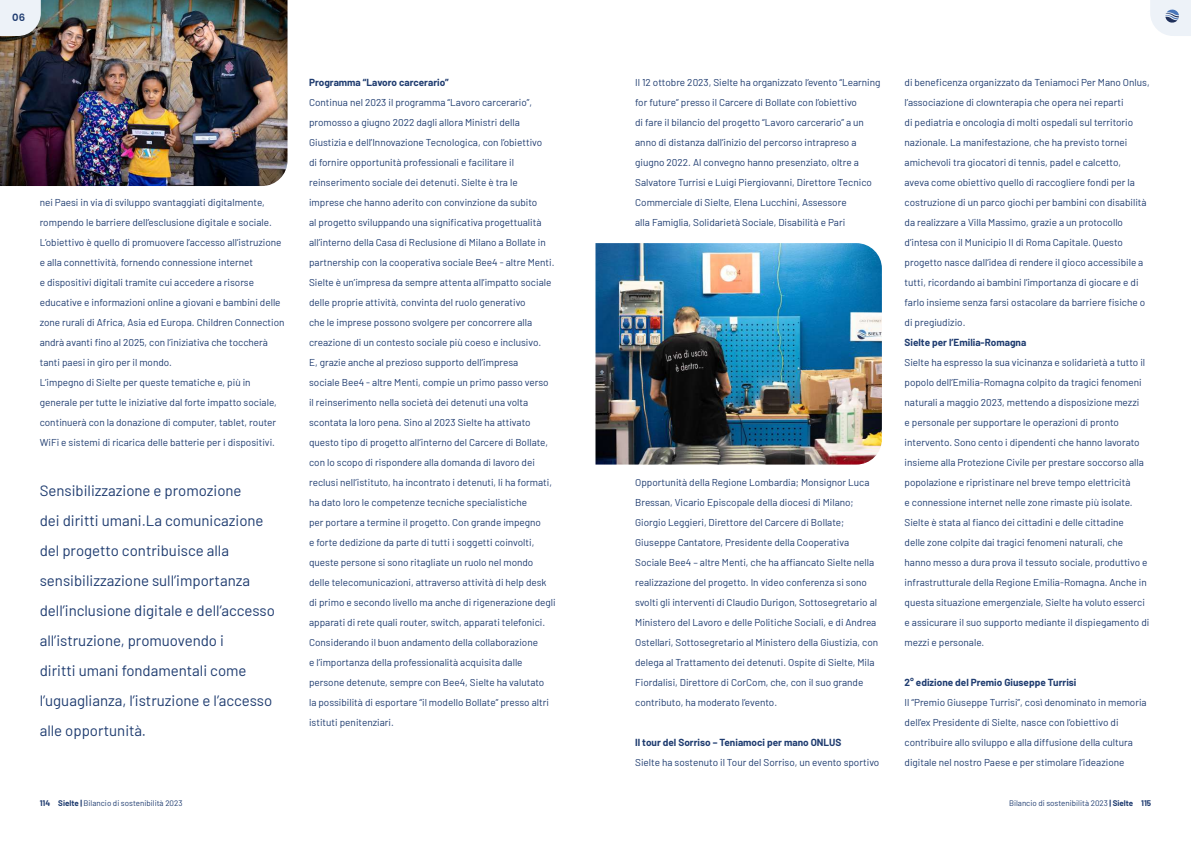
<style>
.page{position:relative;width:1191px;height:842px;background:#fff}
.page>*{position:absolute;margin:0;border:0;box-sizing:border-box;transform-origin:0 0}
.t1{font:15px/30px "Barlow";color:#1f3c70}
.t2{font:10px/20px "Barlow";color:#1f3c70}
.t3{font:700 10px "Barlow";color:#1f3c70}
.t4{font:600 10px "Poppins";color:#1f3c70}
.t5{font:8px "Barlow";color:#1f3c70}
.s1{font-weight:700}
</style>
<div class="page">
<svg style="left:1150px;top:0;width:41px;height:36px"></svg>
<img style="left:0;top:0;width:287px;height:186px">
<img style="left:595px;top:243px;width:287px;height:222px">
<svg style="left:0;top:0;width:41px;height:36px"></svg>
<p class="t4" style="left:12px;top:12px;width:14px">06</p>
<p class="t2" style="left:40px;top:192px;width:246px">nei Paesi in via di sviluppo svantaggiati digitalmente, rompendo le barriere dell’esclusione digitale e sociale.<br>L’obiettivo è quello di promuovere l’accesso all’istruzione e alla connettività, fornendo connessione internet<br>e dispositivi digitali tramite cui accedere a risorse educative e informazioni online a giovani e bambini delle zone rurali di Africa, Asia ed Europa. Children Connection andrà avanti fino al 2025, con l’iniziativa che toccherà tanti paesi in giro per il mondo.<br>L’impegno di Sielte per queste tematiche e, più in generale per tutte le iniziative dal forte impatto sociale, continuerà con la donazione di computer, tablet, router WiFi e sistemi di ricarica delle batterie per i dispositivi.</p>
<p class="t1" style="left:40px;top:474px;width:237px">Sensibilizzazione e promozione<br>dei diritti umani.La comunicazione del progetto contribuisce alla sensibilizzazione sull’importanza dell’inclusione digitale e dell’accesso all’istruzione, promuovendo i<br>diritti umani fondamentali come l’uguaglianza, l’istruzione e l’accesso alle opportunità.</p>
<p class="t5" style="left:40px;top:797px;width:144px"><span class="s1">114 Sielte |</span> Bilancio di sostenibilità 2023</p>
<p class="t3" style="left:309px;top:75px;width:141px">Programma “Lavoro carcerario”</p>
<p class="t2" style="left:309px;top:92px;width:248px">Continua nel 2023 il programma “Lavoro carcerario”, promosso a giugno 2022 dagli allora Ministri della Giustizia e dell’Innovazione Tecnologica, con l’obiettivo<br>di fornire opportunità professionali e facilitare il reinserimento sociale dei detenuti. Sielte è tra le<br>imprese che hanno aderito con convinzione da subito<br>al progetto sviluppando una significativa progettualità all’interno della Casa di Reclusione di Milano a Bollate in partnership con la cooperativa sociale Bee4 - altre Menti.<br>Sielte è un’impresa da sempre attenta all’impatto sociale delle proprie attività, convinta del ruolo generativo<br>che le imprese possono svolgere per concorrere alla creazione di un contesto sociale più coeso e inclusivo.<br>E, grazie anche al prezioso supporto dell’impresa<br>sociale Bee4 - altre Menti, compie un primo passo verso il reinserimento nella società dei detenuti una volta scontata la loro pena. Sino al 2023 Sielte ha attivato questo tipo di progetto all’interno del Carcere di Bollate, con lo scopo di rispondere alla domanda di lavoro dei reclusi nell’istituto, ha incontrato i detenuti, li ha formati, ha dato loro le competenze tecniche specialistiche<br>per portare a termine il progetto. Con grande impegno<br>e forte dedizione da parte di tutti i soggetti coinvolti, queste persone si sono ritagliate un ruolo nel mondo delle telecomunicazioni, attraverso attività di help desk di primo e secondo livello ma anche di rigenerazione degli apparati di rete quali router, switch, apparati telefonici.<br>Considerando il buon andamento della collaborazione<br>e l’importanza della professionalità acquisita dalle persone detenute, sempre con Bee4, Sielte ha valutato<br>la possibilità di esportare “il modello Bollate” presso altri istituti penitenziari.</p>
<p class="t2" style="left:635px;top:72px;width:247px">Il 12 ottobre 2023, Sielte ha organizzato l’evento “Learning for future” presso il Carcere di Bollate con l’obiettivo<br>di fare il bilancio del progetto “Lavoro carcerario” a un anno di distanza dall’inizio del percorso intrapreso a giugno 2022. Al convegno hanno presenziato, oltre a Salvatore Turrisi e Luigi Piergiovanni, Direttore Tecnico Commerciale di Sielte, Elena Lucchini, Assessore<br>alla Famiglia, Solidarietà Sociale, Disabilità e Pari</p>
<p class="t2" style="left:635px;top:472px;width:244px">Opportunità della Regione Lombardia; Monsignor Luca Bressan, Vicario Episcopale della diocesi di Milano; Giorgio Leggieri, Direttore del Carcere di Bollate; Giuseppe Cantatore, Presidente della Cooperativa Sociale Bee4 – altre Menti, che ha affiancato Sielte nella realizzazione del progetto. In video conferenza si sono svolti gli interventi di Claudio Durigon, Sottosegretario al Ministero del Lavoro e delle Politiche Sociali, e di Andrea Ostellari, Sottosegretario al Ministero della Giustizia, con delega al Trattamento dei detenuti. Ospite di Sielte, Mila Fiordalisi, Direttore di CorCom, che, con il suo grande contributo, ha moderato l’evento.</p>
<p class="t3" style="left:635px;top:735px;width:208px">Il tour del Sorriso – Teniamoci per mano ONLUS</p>
<p class="t2" style="left:635px;top:752px;width:246px">Sielte ha sostenuto il Tour del Sorriso, un evento sportivo</p>
<p class="t2" style="left:904px;top:72px;width:247px">di beneficenza organizzato da Teniamoci Per Mano Onlus, l’associazione di clownterapia che opera nei reparti<br>di pediatria e oncologia di molti ospedali sul territorio nazionale. La manifestazione, che ha previsto tornei amichevoli tra giocatori di tennis, padel e calcetto,<br>aveva come obiettivo quello di raccogliere fondi per la costruzione di un parco giochi per bambini con disabilità da realizzare a Villa Massimo, grazie a un protocollo d’intesa con il Municipio II di Roma Capitale. Questo progetto nasce dall’idea di rendere il gioco accessibile a tutti, ricordando ai bambini l’importanza di giocare e di farlo insieme senza farsi ostacolare da barriere fisiche o di pregiudizio.</p>
<p class="t3" style="left:904px;top:335px;width:123px">Sielte per l’Emilia-Romagna</p>
<p class="t2" style="left:904px;top:352px;width:246px">Sielte ha espresso la sua vicinanza e solidarietà a tutto il popolo dell’Emilia-Romagna colpito da tragici fenomeni naturali a maggio 2023, mettendo a disposizione mezzi<br>e personale per supportare le operazioni di pronto intervento. Sono cento i dipendenti che hanno lavorato insieme alla Protezione Civile per prestare soccorso alla popolazione e ripristinare nel breve tempo elettricità<br>e connessione internet nelle zone rimaste più isolate.<br>Sielte è stata al fianco dei cittadini e delle cittadine<br>delle zone colpite dai tragici fenomeni naturali, che hanno messo a dura prova il tessuto sociale, produttivo e infrastrutturale della Regione Emilia-Romagna. Anche in questa situazione emergenziale, Sielte ha voluto esserci e assicurare il suo supporto mediante il dispiegamento di mezzi e personale.</p>
<p class="t3" style="left:904px;top:675px;width:173px">2° edizione del Premio Giuseppe Turrisi</p>
<p class="t2" style="left:904px;top:692px;width:244px">Il “Premio Giuseppe Turrisi”, così denominato in memoria dell’ex Presidente di Sielte, nasce con l’obiettivo di contribuire allo sviluppo e alla diffusione della cultura digitale nel nostro Paese e per stimolare l’ideazione</p>
<p class="t5" style="left:1009px;top:797px;width:144px">Bilancio di sostenibilità 2023 <span class="s1">| Sielte 115</span></p>
</div>
